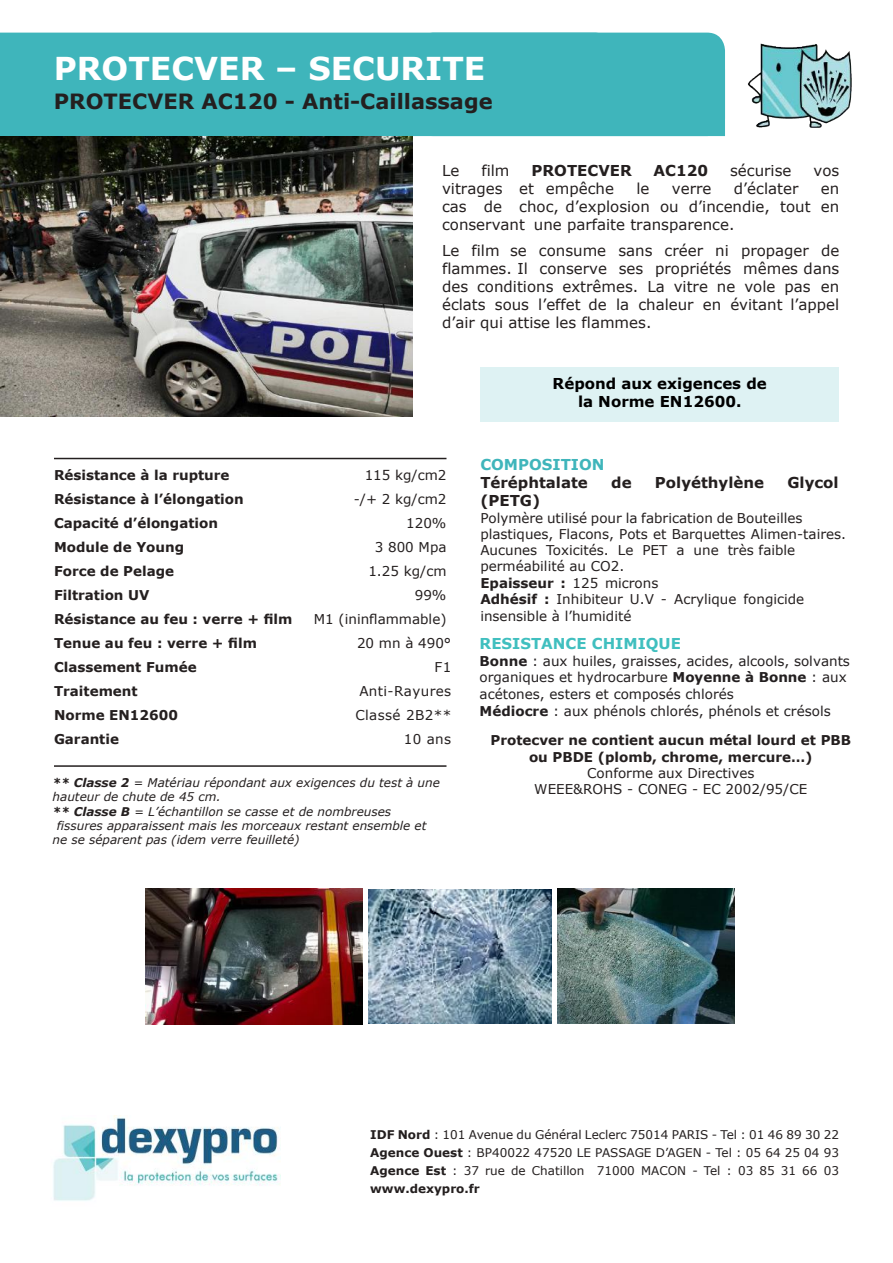
<style>
.page{position:relative;width:893px;height:1263px;background:#fff}
.page>*{position:absolute;margin:0;border:0;box-sizing:border-box;transform-origin:0 0}
.t1{font:700 31.5px "Verdana";color:#fff}
.t2{font:700 21px "Verdana";color:#241f1f}
.t3{font:15px/18px "Verdana";color:#241f1f;text-align:justify}
.t4{font:700 15px "Verdana";color:#241f1f}
.t5{font:700 15px/18px "Verdana";color:#000;text-align:center}
.t6{font:700 15px "Verdana";color:#40bfbf}
.t7{font:700 15px "Verdana";color:#3fb5bb}
.t8{font:13.5px/16.4px "Verdana";color:#241f1f}
.t9{font:700 13.5px/24px "Verdana";color:#241f1f}
.t10{font:13.5px/16.6px "Verdana";color:#231f20}
.t11{font:13.5px "Verdana";letter-spacing:.03em;color:#241f1f}
.t12{font:italic 12px "Verdana";color:#241f1f}
.t13{font:12px/18px "Verdana";color:#241f1f;text-align:justify}
.s1{font-weight:700}
</style>
<div class="page">
<div style="left:481px;top:368px;width:358px;height:54px;background:#def2f3"></div>
<div style="left:0;top:33px;width:725px;height:103px;background:#3fb5bb"></div>
<div style="left:415px;top:33px;width:310px;height:103px;background:#3fb5bb;border-radius:18px"></div>
<hr style="left:54px;top:765px;width:392px;height:2px;background:#241f1f">
<img style="left:53px;top:1116px;width:228px;height:85px">
<img style="left:369px;top:889px;width:183px;height:135px">
<hr style="left:54px;top:458px;width:392px;height:1px;background:#241f1f">
<img style="left:748px;top:43px;width:104px;height:85px">
<img style="left:0;top:137px;width:413px;height:279px">
<img style="left:146px;top:888px;width:217px;height:136px">
<img style="left:557px;top:889px;width:178px;height:134px">
<h1 class="t1" style="left:54px;top:46px;width:433px">PROTECVER – SECURITE</h1>
<h2 class="t2" style="left:54px;top:87px;width:440px">PROTECVER AC120 - Anti-Caillassage</h2>
<p class="t3" style="left:442px;top:161px;width:19px">Le</p>
<p class="t3" style="left:481px;top:161px;width:30px">film</p>
<p class="t4" style="left:531px;top:160px;width:102px">PROTECVER</p>
<p class="t4" style="left:654px;top:160px;width:56px">AC120</p>
<p class="t3" style="left:730px;top:161px;width:63px">sécurise</p>
<p class="t3" style="left:813px;top:161px;width:27px">vos</p>
<p class="t3" style="left:442px;top:179px;width:173px">vitrages et empêche</p>
<p class="t3" style="left:636px;top:179px;width:15px">le</p>
<p class="t3" style="left:672px;top:179px;width:41px">verre</p>
<p class="t3" style="left:734px;top:179px;width:66px">d’éclater</p>
<p class="t3" style="left:442px;top:179px;width:399px;text-indent:379px">en cas de choc, d’explosion ou d’incendie, tout en conservant une parfaite transparence.</p>
<p class="t3" style="left:442px;top:241px;width:399px">Le film se consume sans créer ni propager de flammes. Il conserve ses propriétés mêmes dans des conditions extrêmes. La vitre ne vole pas en éclats sous l’effet de la chaleur en évitant l’appel d’air qui attise les flammes.</p>
<p class="t9" style="left:54px;top:463px;width:240px">Résistance à la rupture<br>Résistance à l’élongation<br>Capacité d’élongation<br>Module de Young<br>Force de Pelage<br>Filtration UV<br>Résistance au feu : verre + film<br>Tenue au feu : verre + film<br>Classement Fumée<br>Traitement<br>Norme EN12600<br>Garantie</p>
<p class="t8" style="left:365px;top:467px;width:83px">115 kg/cm2</p>
<p class="t8" style="left:354px;top:491px;width:94px">-/+ 2 kg/cm2</p>
<p class="t8" style="left:406px;top:515px;width:42px">120%</p>
<p class="t8" style="left:375px;top:539px;width:73px">3 800 Mpa</p>
<p class="t8" style="left:368px;top:563px;width:80px">1.25 kg/cm</p>
<p class="t8" style="left:415px;top:587px;width:33px">99%</p>
<p class="t8" style="left:314px;top:611px;width:134px">M1 (ininflammable)</p>
<p class="t8" style="left:357px;top:635px;width:96px">20 mn à 490°</p>
<p class="t8" style="left:435px;top:659px;width:18px">F1</p>
<p class="t11" style="left:359px;top:682px;width:93px">Anti-Rayures</p>
<p class="t11" style="left:355px;top:706px;width:97px">Classé 2B2**</p>
<p class="t8" style="left:404px;top:731px;width:49px">10 ans</p>
<p class="t12" style="left:53px;top:774px;width:389px"><span class="s1">** Classe 2</span> = Matériau répondant aux exigences du test à une</p>
<p class="t12" style="left:53px;top:789px;width:170px">hauteur de chute de 45 cm.</p>
<p class="t12" style="left:53px;top:803px;width:340px"><span class="s1">** Classe B</span> = L’échantillon se casse et de nombreuses</p>
<p class="t12" style="left:57px;top:817px;width:371px">fissures apparaissent mais les morceaux restant ensemble et</p>
<p class="t12" style="left:53px;top:832px;width:249px">ne se séparent pas (idem verre feuilleté)</p>
<p class="t5" style="left:553px;top:375px;width:216px">Répond aux exigences de la Norme EN12600.</p>
<p class="t7" style="left:480px;top:454px;width:126px">COMPOSITION</p>
<p class="t4" style="left:480px;top:472px;width:109px">Téréphtalate</p>
<p class="t4" style="left:611px;top:472px;width:22px">de</p>
<p class="t4" style="left:655px;top:472px;width:111px">Polyéthylène</p>
<p class="t4" style="left:787px;top:472px;width:53px">Glycol</p>
<p class="t4" style="left:480px;top:490px;width:61px">(PETG)</p>
<p class="t8" style="left:480px;top:509px;width:367px">Polymère utilisé pour la fabrication de Bouteilles plastiques, Flacons, Pots et Barquettes Alimen-taires.<br>Aucunes Toxicités. Le PET a une très faible perméabilité au CO2.<br><span class="s1">Epaisseur :</span> 125 microns<br><span class="s1">Adhésif :</span> Inhibiteur U.V - Acrylique fongicide insensible à l’humidité</p>
<p class="t6" style="left:480px;top:633px;width:203px">RESISTANCE CHIMIQUE</p>
<p class="t10" style="left:480px;top:653px;width:372px"><span class="s1">Bonne</span> : aux huiles, graisses, acides, alcools, solvants organiques et hydrocarbure <span class="s1">Moyenne à Bonne</span> : aux acétones, esters et composés chlorés<br><span class="s1">Médiocre</span> : aux phénols chlorés, phénols et crésols</p>
<p class="t9" style="left:490px;top:732px;width:362px;line-height:16.2px;text-align:center">Protecver ne contient aucun métal lourd et PBB ou PBDE (plomb, chrome, mercure…)</p>
<p class="t8" style="left:534px;top:765px;width:274px;text-align:center">Conforme aux Directives<br>WEEE&amp;ROHS - CONEG - EC 2002/95/CE</p>
<p class="t13" style="left:370px;top:1125px;width:470px"><span class="s1">IDF Nord</span> : 101 Avenue du Général Leclerc 75014 PARIS - Tel : 01 46 89 30 22<br><span class="s1">Agence Ouest</span> : BP40022 47520 LE PASSAGE D’AGEN - Tel : 05 64 25 04 93<br><span class="s1">Agence Est</span> : 37 rue de Chatillon 71000 MACON - Tel : 03 85 31 66 03 <span class="s1">www.dexypro.fr</span></p>
</div>
